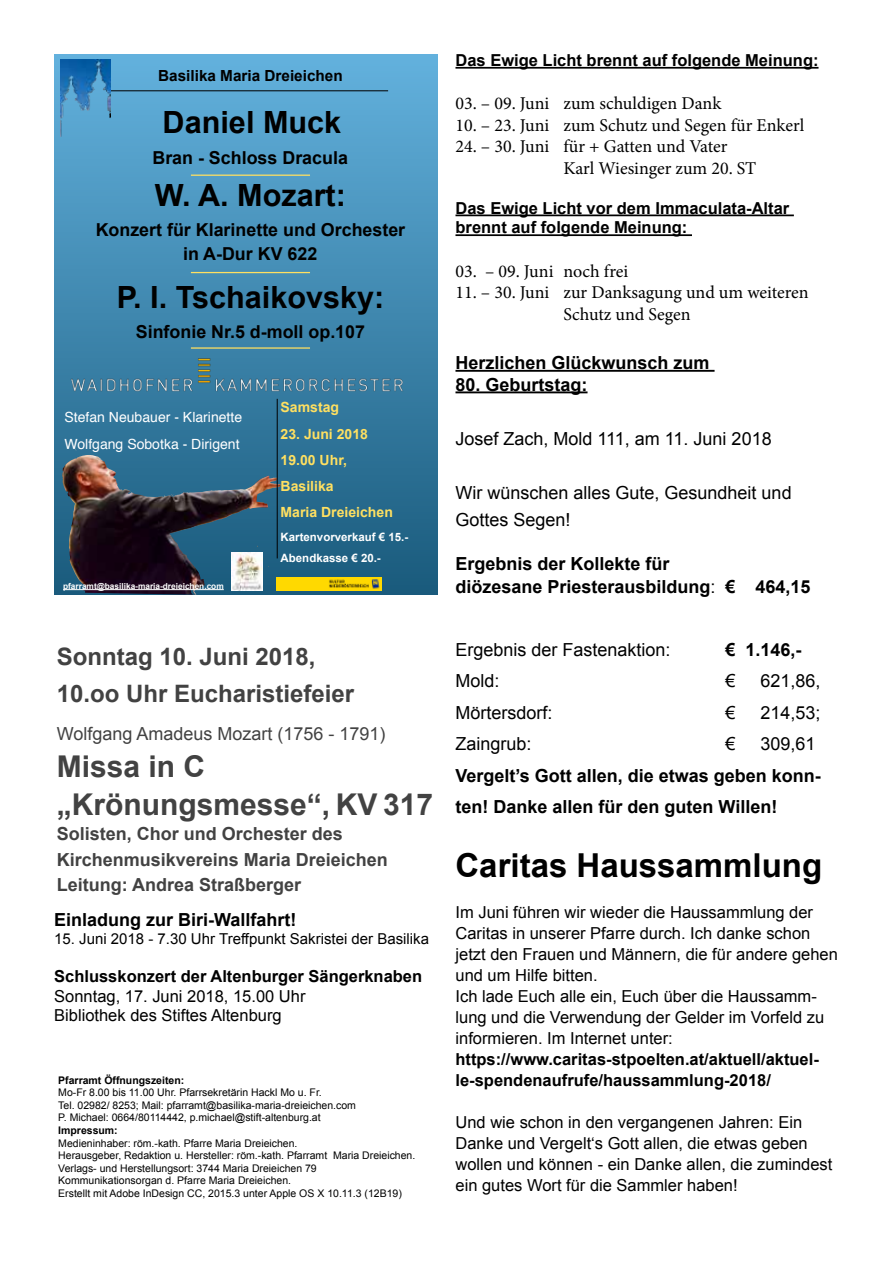
<style>
.page{position:relative;width:893px;height:1263px;background:#fff}
.page>*{position:absolute;margin:0;border:0;box-sizing:border-box;transform-origin:0 0}
.t1{font:700 33px "Arial";color:#000}
.t2{font:700 30.6px "Arial";color:#000}
.t3{font:700 30px/37.5px "Arial";color:#424242}
.t4{font:700 24px/37.5px "Arial";color:#424242}
.t5{font:700 18px/22.5px "Arial";color:#000}
.t6{font:18px/21.6px "Minion Pro";color:#000}
.t7{font:18px/27px "Arial";color:#000}
.t8{font:700 18px/25.5px "Arial";color:#424242}
.t9{font:18px "Arial";color:#424242}
.t10{font:700 17.85px/24.3px "Arial";color:#000;text-align:center}
.t11{font:16.5px/21px "Arial";color:#000}
.t12{font:700 16.5px/19.8px "Arial";color:#000}
.t13{font:700 15.3px "Arial";color:#000}
.t14{font:15px "Arial";color:#000}
.t15{font:700 14.1px/26.1px "Arial";color:#ffe061}
.t16{font:14.1px/26.8px "Helvetica";color:#fff}
.t17{font:700 11.55px/21px "Arial";color:#fff}
.t18{font:10.5px/12.6px "Arial";color:#000}
.t19{font:700 10.5px "Arial";color:#000}
.t20{font:700 8.25px "Arial";color:#fff}
.s1{font-weight:400}
</style>
<div class="page">
<hr style="left:455px;top:67px;width:363px;height:2px;background:#000">
<hr style="left:455px;top:214px;width:339px;height:2px;background:#000">
<hr style="left:455px;top:234px;width:237px;height:2px;background:#000">
<hr style="left:455px;top:370px;width:260px;height:2px;background:#000">
<hr style="left:455px;top:391px;width:132px;height:2px;background:#000">
<div style="left:54px;top:54px;width:383px;height:541px;background:linear-gradient(to bottom,#63b1dd,#195a7c)"></div>
<img style="left:54px;top:355px;width:366px;height:46px">
<img style="left:62px;top:449px;width:228px;height:146px">
<img style="left:277px;top:577px;width:105px;height:14px">
<img style="left:232px;top:553px;width:30px;height:38px">
<hr style="left:63px;top:589px;width:161px;height:1px;background:#fff">
<hr style="left:277px;top:399px;width:1px;height:159px;background:#000">
<hr style="left:106px;top:90px;width:282px;height:1px;background:#000">
<hr style="left:191px;top:175px;width:119px;height:1px;background:#ffe061">
<hr style="left:191px;top:272px;width:119px;height:1px;background:#ffe061">
<hr style="left:191px;top:347px;width:119px;height:2px;background:#ffe061">
<img style="left:61px;top:60px;width:49px;height:76px">
<p class="t13" style="left:158px;top:65px;width:186px">Basilika Maria Dreieichen</p>
<h2 class="t2" style="left:163px;top:103px;width:180px">Daniel Muck</h2>
<p class="t10" style="left:152px;top:146px;width:197px">Bran - Schloss Dracula</p>
<h2 class="t2" style="left:155px;top:175px;width:193px">W. A. Mozart:</h2>
<p class="t10" style="left:96px;top:218px;width:311px">Konzert für Klarinette und Orchester in A-Dur KV 622</p>
<h2 class="t2" style="left:117px;top:277px;width:269px">P. I. Tschaikovsky:</h2>
<p class="t10" style="left:136px;top:320px;width:231px">Sinfonie Nr.5 d-moll op.107</p>
<p class="t16" style="left:64px;top:404px;width:179px">Stefan Neubauer - Klarinette<br>Wolfgang Sobotka - Dirigent</p>
<p class="t20" style="left:63px;top:580px;width:162px">pfarramt@basilika-maria-dreieichen.com</p>
<p class="t15" style="left:281px;top:395px;width:60px">Samstag</p>
<p class="t15" style="left:281px;top:421px;width:114px">23. Juni 2018<br>19.00 Uhr,<br>Basilika<br>Maria Dreieichen</p>
<p class="t17" style="left:281px;top:527px;width:129px">Kartenvorverkauf € 15.-<br>Abendkasse € 20.-</p>
<h3 class="t4" style="left:57px;top:638px;width:299px">Sonntag 10. Juni 2018,<br>10.oo Uhr Eucharistiefeier</h3>
<p class="t9" style="left:57px;top:721px;width:330px">Wolfgang Amadeus Mozart (1756 - 1791)</p>
<h3 class="t3" style="left:57px;top:749px;width:378px">Missa in C „Krönungsmesse“, KV 317</h3>
<p class="t8" style="left:57px;top:821px;width:333px">Solisten, Chor und Orchester des<br>Kirchenmusikvereins Maria Dreieichen<br>Leitung: Andrea Straßberger</p>
<p class="t5" style="left:54px;top:909px;width:244px">Einladung zur Biri-Wallfahrt!</p>
<p class="t14" style="left:54px;top:929px;width:376px">15. Juni 2018 - 7.30 Uhr Treffpunkt Sakristei der Basilika</p>
<p class="t12" style="left:54px;top:967px;width:369px">Schlusskonzert der Altenburger Sängerknaben</p>
<p class="t11" style="left:54px;top:986px;width:253px;line-height:19.8px">Sonntag, 17. Juni 2018, 15.00 Uhr<br>Bibliothek des Stiftes Altenburg</p>
<p class="t19" style="left:58px;top:1073px;width:128px">Pfarramt Öffnungszeiten:</p>
<p class="t18" style="left:58px;top:1086px;width:299px">Mo-Fr 8.00 bis 11.00 Uhr. Pfarrsekretärin Hackl Mo u. Fr.<br>Tel. 02982/ 8253; Mail: pfarramt@basilika-maria-dreieichen.com<br>P. Michael: 0664/80114442, p.michael@stift-altenburg.at</p>
<p class="t19" style="left:58px;top:1123px;width:61px">Impressum:</p>
<p class="t18" style="left:58px;top:1137px;width:359px">Medieninhaber: röm.-kath. Pfarre Maria Dreieichen.<br>Herausgeber, Redaktion u. Hersteller: röm.-kath. Pfarramt Maria Dreieichen.<br>Verlags- und Herstellungsort: 3744 Maria Dreieichen 79<br>Kommunikationsorgan d. Pfarre Maria Dreieichen.<br>Erstellt mit Adobe InDesign CC, 2015.3 unter Apple OS X 10.11.3 (12B19)</p>
<p class="t12" style="left:455px;top:51px;width:365px">Das Ewige Licht brennt auf folgende Meinung:</p>
<p class="t6" style="left:455px;top:93px;width:267px">03. – 09. Juni zum schuldigen Dank</p>
<p class="t6" style="left:455px;top:114px;width:350px">10. – 23. Juni zum Schutz und Segen für Enkerl</p>
<p class="t6" style="left:563px;top:136px;width:194px;text-indent:-108px">24. – 30. Juni für + Gatten und Vater<br>Karl Wiesinger zum 20. ST</p>
<p class="t12" style="left:455px;top:198px;width:335px">Das Ewige Licht vor dem Immaculata-Altar brennt auf folgende Meinung:</p>
<p class="t6" style="left:455px;top:260px;width:174px">03. – 09. Juni noch frei</p>
<p class="t6" style="left:455px;top:282px;width:355px;text-align:center">11. – 30. Juni zur Danksagung und um weiteren<br>Schutz und Segen</p>
<p class="t5" style="left:455px;top:352px;width:256px">Herzlichen Glückwunsch zum</p>
<p class="t5" style="left:455px;top:373px;width:134px">80. Geburtstag:</p>
<p class="t7" style="left:455px;top:425px;width:318px">Josef Zach, Mold 111, am 11. Juni 2018</p>
<p class="t7" style="left:455px;top:479px;width:338px">Wir wünschen alles Gute, Gesundheit und<br>Gottes Segen!</p>
<p class="t5" style="left:455px;top:553px;width:357px">Ergebnis der Kollekte für<br>diözesane Priesterausbildung<span class="s1">:</span> € 464,15</p>
<p class="t7" style="left:455px;top:636px;width:217px">Ergebnis der Fastenaktion:</p>
<p class="t5" style="left:725px;top:639px;width:78px">€ 1.146,-</p>
<p class="t7" style="left:455px;top:667px;width:46px">Mold:</p>
<p class="t7" style="left:725px;top:667px;width:12px">€</p>
<p class="t7" style="left:760px;top:667px;width:62px">621,86,</p>
<p class="t7" style="left:455px;top:699px;width:99px">Mörtersdorf:</p>
<p class="t7" style="left:725px;top:699px;width:12px">€</p>
<p class="t7" style="left:760px;top:699px;width:62px">214,53;</p>
<p class="t7" style="left:455px;top:730px;width:78px">Zaingrub:</p>
<p class="t7" style="left:725px;top:730px;width:12px">€</p>
<p class="t7" style="left:760px;top:730px;width:57px">309,61</p>
<p class="t5" style="left:455px;top:760px;width:367px;line-height:31.5px">Vergelt’s Gott allen, die etwas geben konn&shy;ten! Danke allen für den guten Willen!</p>
<h1 class="t1" style="left:455px;top:844px;width:368px">Caritas Haussammlung</h1>
<p class="t11" style="left:455px;top:902px;width:384px">Im Juni führen wir wieder die Haussammlung der Caritas in unserer Pfarre durch. Ich danke schon jetzt den Frauen und Männern, die für andere gehen und um Hilfe bitten.<br>Ich lade Euch alle ein, Euch über die Haussamm&shy;lung und die Verwendung der Gelder im Vorfeld zu informieren. Im Internet unter:</p>
<p class="t12" style="left:455px;top:1049px;width:365px;line-height:21px">https://www.caritas-stpoelten.at/aktuell/aktuel&shy;le-spendenaufrufe/haussammlung-2018/</p>
<p class="t11" style="left:455px;top:1112px;width:378px">Und wie schon in den vergangenen Jahren: Ein Danke und Vergelt‘s Gott allen, die etwas geben wollen und können - ein Danke allen, die zumindest ein gutes Wort für die Sammler haben!</p>
</div>
